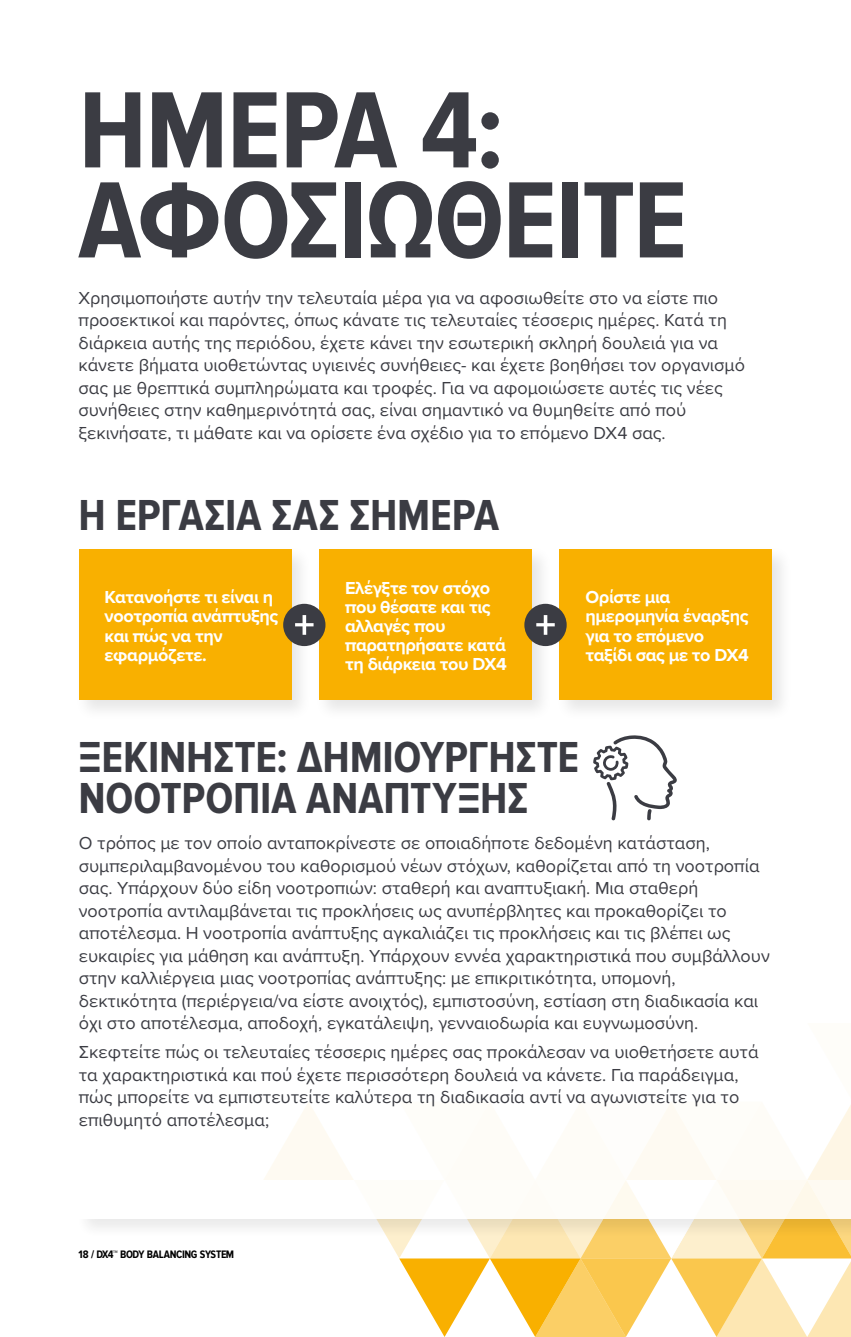
<style>
.page{position:relative;width:851px;height:1337px;background:#fff}
.page>*{position:absolute;margin:0;border:0;box-sizing:border-box;transform-origin:0 0}
.t1{font:700 112.5px/90px "Proxima Nova Cond";letter-spacing:-.015em;color:#3b3c43}
.t2{font:700 45px/40.5px "Proxima Nova Cond";letter-spacing:-.005em;color:#3b3c43}
.t3{font:18px/22.5px "Proxima Nova";color:#3b3c43}
.t4{font:700 18px/19.1px "Proxima Nova";letter-spacing:-.02em;color:#fff}
.t5{font:700 11.25px "Proxima Nova Cond";letter-spacing:-.03em;color:#000}
</style>
<div class="page">
<svg style="left:388px;top:1239px;width:462px;height:97px"></svg>
<div style="left:74px;top:74px;width:776px;height:1165px;background:#000;opacity:.1"></div>
<div style="left:78px;top:78px;width:772px;height:1141px;background:#fff"></div>
<div style="left:74px;top:545px;width:238px;height:176px;background:#000;opacity:.1"></div>
<div style="left:78px;top:549px;width:213px;height:151px;background:#f9b000"></div>
<div style="left:314px;top:545px;width:238px;height:176px;background:#000;opacity:.1"></div>
<div style="left:319px;top:549px;width:213px;height:151px;background:#f9b000"></div>
<div style="left:554px;top:545px;width:239px;height:176px;background:#000;opacity:.1"></div>
<div style="left:559px;top:549px;width:213px;height:151px;background:#f9b000"></div>
<div style="left:283px;top:604px;width:42px;height:42px;background:#3b3c43;border-radius:50%"></div>
<svg style="left:295px;top:615px;width:18px;height:20px"></svg>
<div style="left:524px;top:604px;width:42px;height:42px;background:#3b3c43;border-radius:50%"></div>
<svg style="left:536px;top:615px;width:18px;height:20px"></svg>
<svg style="left:593px;top:735px;width:84px;height:85px"></svg>
<h1 class="t1" style="left:78px;top:88px;width:610px">ΗΜΕΡΑ 4:<br>ΑΦΟΣΙΩΘΕΙΤΕ</h1>
<p class="t3" style="left:78px;top:286px;width:668px">Χρησιμοποιήστε αυτήν την τελευταία μέρα για να αφοσιωθείτε στο να είστε πιο προσεκτικοί και παρόντες, όπως κάνατε τις τελευταίες τέσσερις ημέρες. Κατά τη διάρκεια αυτής της περιόδου, έχετε κάνει την εσωτερική σκληρή δουλειά για να κάνετε βήματα υιοθετώντας υγιεινές συνήθειες- και έχετε βοηθήσει τον οργανισμό σας με θρεπτικά συμπληρώματα και τροφές. Για να αφομοιώσετε αυτές τις νέες συνήθειες στην καθημερινότητά σας, είναι σημαντικό να θυμηθείτε από πού ξεκινήσατε, τι μάθατε και να ορίσετε ένα σχέδιο για το επόμενο DX4 σας.</p>
<h2 class="t2" style="left:78px;top:496px;width:422px">Η ΕΡΓΑΣΙΑ ΣΑΣ ΣΗΜΕΡΑ</h2>
<p class="t4" style="left:104px;top:588px;width:175px">Κατανοήστε τι είναι η νοοτροπία ανάπτυξης και πώς να την εφαρμόζετε.</p>
<p class="t4" style="left:345px;top:578px;width:163px">Ελέγξτε τον στόχο που θέσατε και τις αλλαγές που παρατηρήσατε κατά τη διάρκεια του DX4</p>
<p class="t4" style="left:585px;top:588px;width:165px">Ορίστε μια ημερομηνία έναρξης για το επόμενο ταξίδι σας με το DX4</p>
<h2 class="t2" style="left:78px;top:738px;width:502px">ΞΕΚΙΝΗΣΤΕ: ΔΗΜΙΟΥΡΓΗΣΤΕ<br>ΝΟΟΤΡΟΠΙΑ ΑΝΑΠΤΥΞΗΣ</h2>
<p class="t3" style="left:79px;top:832px;width:692px">Ο τρόπος με τον οποίο ανταποκρίνεστε σε οποιαδήποτε δεδομένη κατάσταση, συμπεριλαμβανομένου του καθορισμού νέων στόχων, καθορίζεται από τη νοοτροπία σας. Υπάρχουν δύο είδη νοοτροπιών: σταθερή και αναπτυξιακή. Μια σταθερή νοοτροπία αντιλαμβάνεται τις προκλήσεις ως ανυπέρβλητες και προκαθορίζει το αποτέλεσμα. Η νοοτροπία ανάπτυξης αγκαλιάζει τις προκλήσεις και τις βλέπει ως ευκαιρίες για μάθηση και ανάπτυξη. Υπάρχουν εννέα χαρακτηριστικά που συμβάλλουν στην καλλιέργεια μιας νοοτροπίας ανάπτυξης: με επικριτικότητα, υπομονή, δεκτικότητα (περιέργεια/να είστε ανοιχτός), εμπιστοσύνη, εστίαση στη διαδικασία και όχι στο αποτέλεσμα, αποδοχή, εγκατάλειψη, γενναιοδωρία και ευγνωμοσύνη.</p>
<p class="t3" style="left:79px;top:1041px;width:681px">Σκεφτείτε πώς οι τελευταίες τέσσερις ημέρες σας προκάλεσαν να υιοθετήσετε αυτά τα χαρακτηριστικά και πού έχετε περισσότερη δουλειά να κάνετε. Για παράδειγμα, πώς μπορείτε να εμπιστευτείτε καλύτερα τη διαδικασία αντί να αγωνιστείτε για το επιθυμητό αποτέλεσμα;</p>
<p class="t5" style="left:78px;top:1248px;width:157px">18 / DX4™️ BODY BALANCING SYSTEM</p>
</div>
